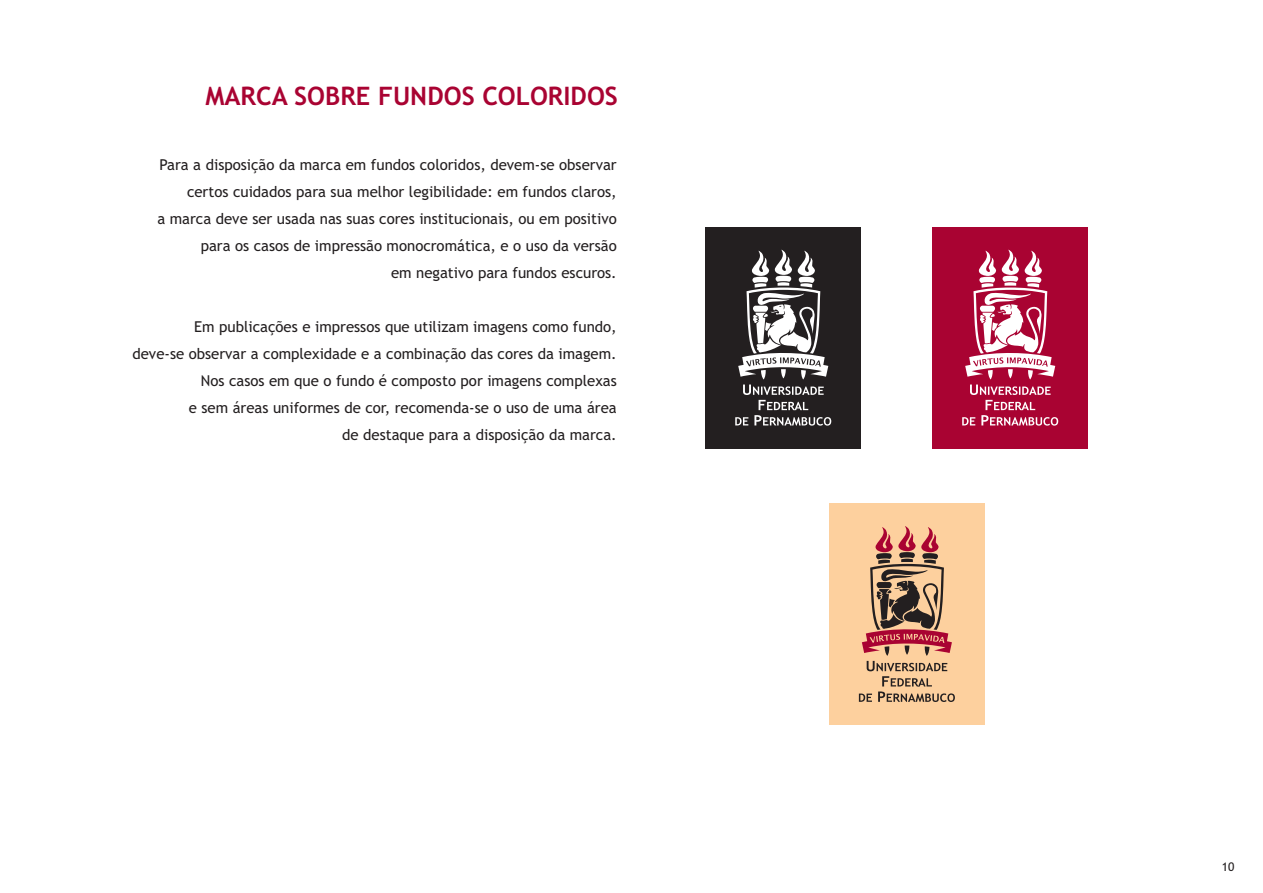
<style>
.page{position:relative;width:1263px;height:893px;background:#fff}
.page>*{position:absolute;margin:0;border:0;box-sizing:border-box;transform-origin:0 0}
.t1{font:700 25.5px "Trebuchet MS";color:#a90332}
.t2{font:15px/27px "Trebuchet MS";color:#231f20;text-align:right}
.t3{font:12px "Trebuchet MS";color:#231f20}
</style>
<div class="page">
<div style="left:829px;top:503px;width:156px;height:222px;background:#fdd09e"></div>
<svg style="left:859px;top:526px;width:96px;height:176px"></svg>
<div style="left:932px;top:227px;width:156px;height:221px;background:#a90332"></div>
<svg style="left:962px;top:250px;width:96px;height:176px"></svg>
<div style="left:705px;top:227px;width:156px;height:221px;background:#231f20"></div>
<svg style="left:735px;top:250px;width:96px;height:176px"></svg>
<h1 class="t1" style="left:205px;top:87px;width:414px">MARCA SOBRE FUNDOS COLORIDOS</h1>
<p class="t2" style="left:157px;top:152px;width:461px">Para a disposição da marca em fundos coloridos, devem-se observar certos cuidados para sua melhor legibilidade: em fundos claros,<br>a marca deve ser usada nas suas cores institucionais, ou em positivo para os casos de impressão monocromática, e o uso da versão<br>em negativo para fundos escuros.</p>
<p class="t2" style="left:132px;top:314px;width:486px">Em publicações e impressos que utilizam imagens como fundo,<br>deve-se observar a complexidade e a combinação das cores da imagem.<br>Nos casos em que o fundo é composto por imagens complexas<br>e sem áreas uniformes de cor, recomenda-se o uso de uma área<br>de destaque para a disposição da marca.</p>
<p class="t3" style="left:1222px;top:862px;width:14px">10</p>
</div>
